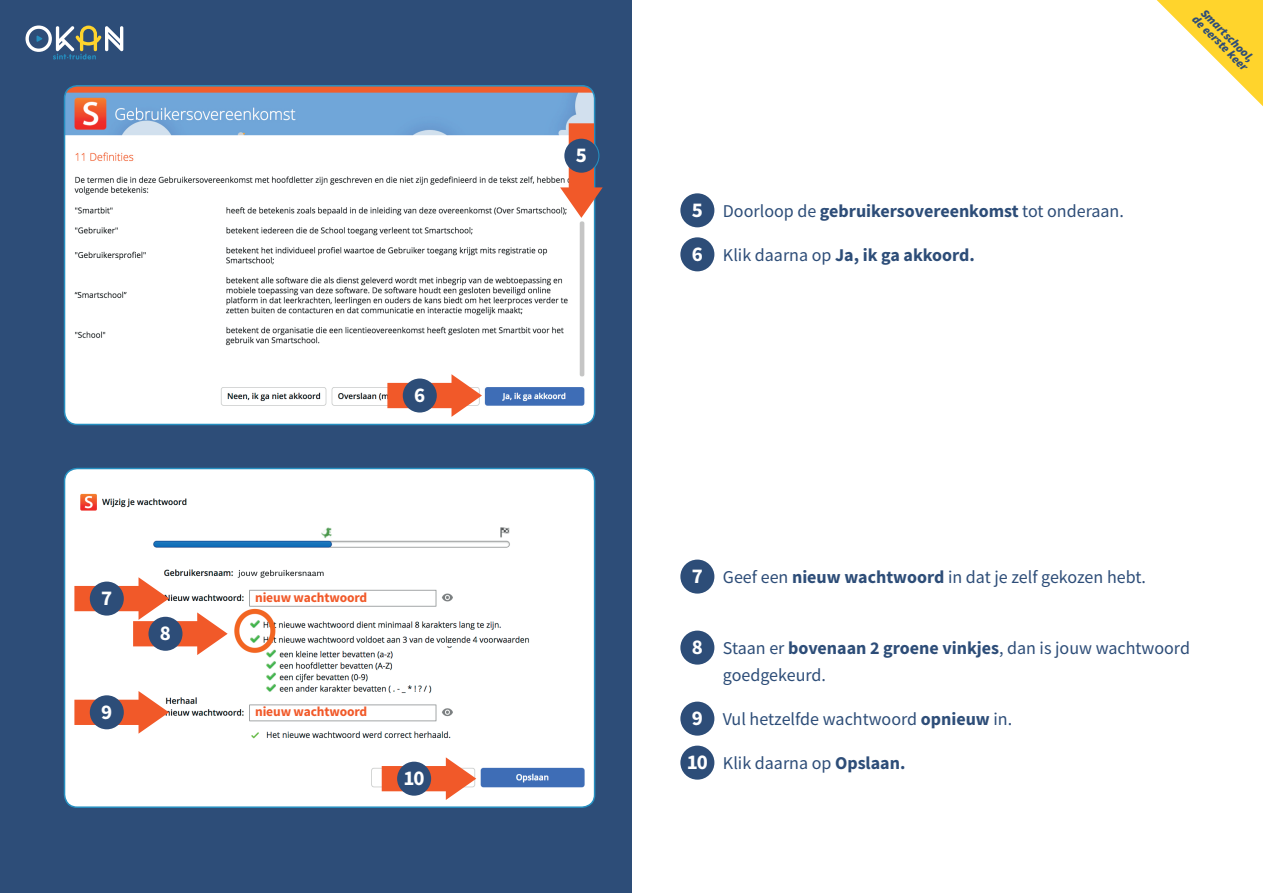
<style>
.page{position:relative;width:1263px;height:893px;background:#fff}
.page>*{position:absolute;margin:0;border:0;box-sizing:border-box;transform-origin:0 0}
.t1{font:700 21px "Source Sans Pro";color:#fff}
.t2{font:18px/27px "Source Sans Pro";color:#2d4d78}
.t3{font:700 18px "Source Sans Pro";color:#2d4d78}
.t4{font:700 13.5px "Source Sans Pro";letter-spacing:-.01em;color:#f15929}
.t5{font:italic 900 12px/10.5px "Source Sans Pro";color:#2d4d78}
.s1{font-weight:700;font-size:21px;color:#fff}
.s2{font-weight:700}
.s3{font-size:21px;color:#fff}
.s4{font-weight:400}
</style>
<div class="page">
<div style="left:0;top:0;width:631px;height:893px;background:#2d4d78"></div>
<div style="left:680px;top:560px;width:34px;height:34px;background:#2d4d78;border-radius:50%"></div>
<div style="left:680px;top:631px;width:34px;height:34px;background:#2d4d78;border-radius:50%"></div>
<div style="left:680px;top:702px;width:34px;height:34px;background:#2d4d78;border-radius:50%"></div>
<div style="left:680px;top:746px;width:34px;height:34px;background:#2d4d78;border-radius:50%"></div>
<div style="left:680px;top:193px;width:34px;height:34px;background:#2d4d78;border-radius:50%"></div>
<div style="left:680px;top:237px;width:34px;height:34px;background:#2d4d78;border-radius:50%"></div>
<svg style="left:1157px;top:0;width:106px;height:106px"></svg>
<img style="left:65px;top:86px;width:530px;height:338px">
<div style="left:64px;top:85px;width:531px;height:340px;border:2px solid #258fc0;border-radius:13px"></div>
<svg style="left:560px;top:123px;width:43px;height:95px"></svg>
<div style="left:564px;top:139px;width:34px;height:34px;background:#2d4d78;border-radius:50%"></div>
<svg style="left:387px;top:374px;width:95px;height:43px;background:#f7af99"></svg>
<div style="left:403px;top:378px;width:34px;height:35px;background:#2d4d78;border-radius:50%"></div>
<div style="left:65px;top:468px;width:530px;height:339px;background:#fff;border-radius:13px"></div>
<img style="left:80px;top:493px;width:505px;height:299px">
<div style="left:64px;top:468px;width:531px;height:340px;border:2px solid #258fc0;border-radius:13px"></div>
<svg style="left:74px;top:577px;width:154px;height:78px"></svg>
<div style="left:148px;top:617px;width:34px;height:34px;background:#2d4d78;border-radius:50%"></div>
<svg style="left:74px;top:691px;width:95px;height:43px"></svg>
<div style="left:90px;top:695px;width:34px;height:34px;background:#2d4d78;border-radius:50%"></div>
<svg style="left:382px;top:757px;width:94px;height:43px"></svg>
<div style="left:397px;top:762px;width:34px;height:34px;background:#2d4d78;border-radius:50%"></div>
<svg style="left:26px;top:26px;width:97px;height:34px"></svg>
<p class="t1" style="left:101px;top:584px;width:13px">7</p>
<p class="t1" style="left:101px;top:697px;width:13px">9</p>
<p class="t1" style="left:160px;top:619px;width:13px">8</p>
<p class="t1" style="left:414px;top:380px;width:13px">6</p>
<p class="t4" style="left:255px;top:588px;width:114px">nieuw wachtwoord</p>
<p class="t4" style="left:255px;top:703px;width:114px">nieuw wachtwoord</p>
<p class="t1" style="left:404px;top:764px;width:23px">10</p>
<p class="t1" style="left:576px;top:141px;width:13px">5</p>
<p class="t2" style="left:692px;top:197px;width:434px"><span class="s1">5</span> Doorloop de <span class="s2">gebruikersovereenkomst</span> tot onderaan.</p>
<p class="t3" style="left:692px;top:243px;width:285px"><span class="s3">6</span> <span class="s4">Klik daarna op</span> Ja, ik ga akkoord.</p>
<p class="t5" style="left:1206px;top:6px;width:74px;rotate:45deg">Smartschool, de eerste keer</p>
<p class="t2" style="left:692px;top:563px;width:456px"><span class="s1">7</span> Geef een <span class="s2">nieuw wachtwoord</span> in dat je zelf gekozen hebt.</p>
<p class="t2" style="left:723px;top:634px;width:469px;text-indent:-31px"><span class="s1">8</span> Staan er <span class="s2">bovenaan 2 groene vinkjes</span>, dan is jouw wachtwoord goedgekeurd.</p>
<p class="t2" style="left:692px;top:705px;width:322px"><span class="s1">9</span> Vul hetzelfde wachtwoord <span class="s2">opnieuw</span> in.</p>
<p class="t2" style="left:687px;top:750px;width:220px"><span class="s1">10</span> Klik daarna op <span class="s2">Opslaan.</span></p>
</div>
